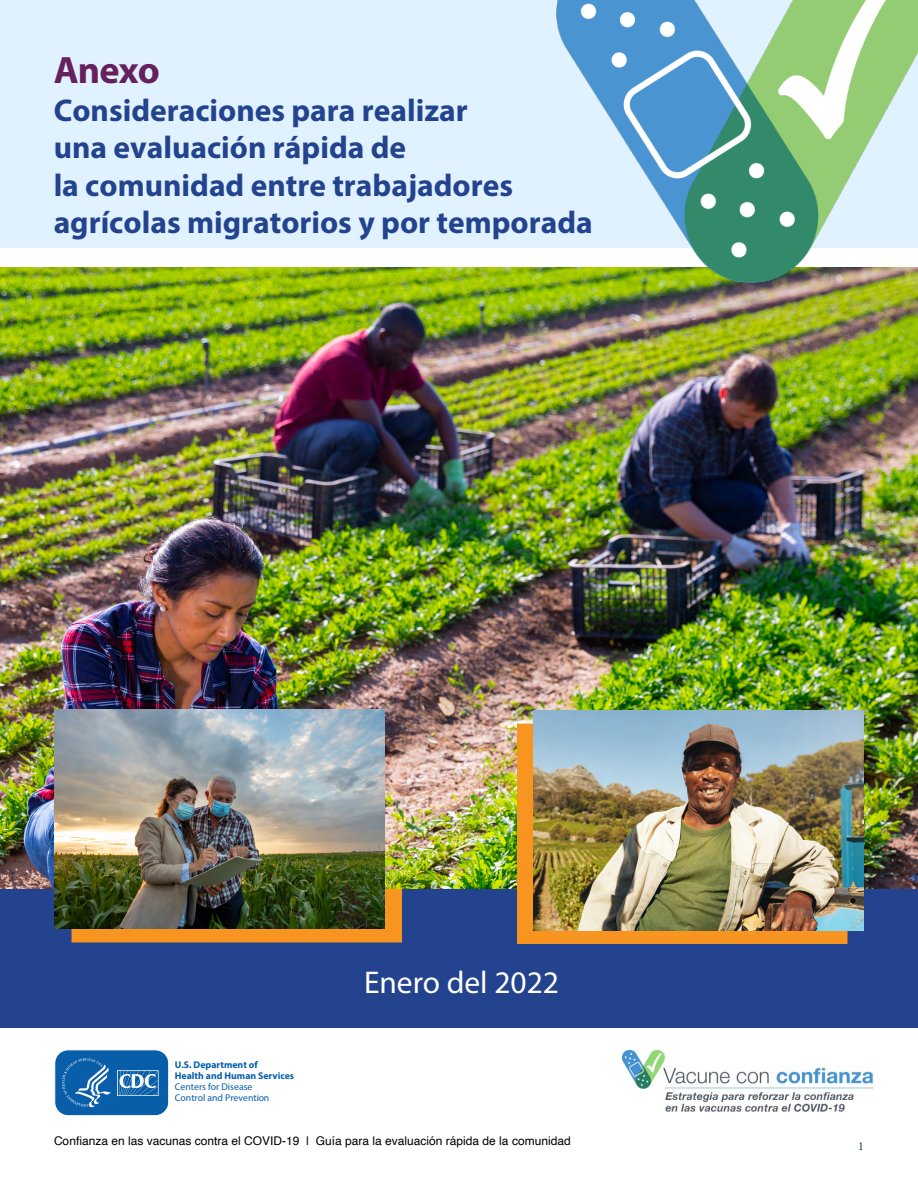
<style>
.page{position:relative;width:918px;height:1188px;background:#fff}
.page>*{position:absolute;margin:0;border:0;box-sizing:border-box;transform-origin:0 0}
.t1{font:700 38.25px "Myriad Pro";letter-spacing:-.02em;color:#67205e}
.t2{font:700 31.5px/37.5px "Myriad Pro";color:#23438e}
.t3{font:31.5px "Myriad Pro";color:#fff}
.t4{font:12px "Helvetica";color:#000}
.t5{font:12px "Minion Pro";color:#22404e}
.t6{font:700 9.75px/10.8px "Myriad Pro";color:#055eab}
.s1{font-weight:400}
</style>
<div class="page">
<div style="left:0;top:268px;width:918px;height:759px;background:#23438e"></div>
<div style="left:0;top:0;width:918px;height:248px;background:#e0f2ff"></div>
<svg style="left:71px;top:888px;width:332px;height:55px;background:#e28b25"></svg>
<img style="left:0;top:268px;width:918px;height:620px">
<img style="left:54px;top:710px;width:330px;height:218px">
<div style="left:516px;top:723px;width:332px;height:221px;background:#f89521"></div>
<img style="left:534px;top:710px;width:330px;height:221px">
<svg style="left:55px;top:1050px;width:114px;height:66px;background:#2c75b4"></svg>
<img style="left:623px;top:1050px;width:250px;height:62px">
<img style="left:542px;top:0;width:376px;height:295px">
<h1 class="t1" style="left:54px;top:45px;width:108px">Anexo</h1>
<h1 class="t2" style="left:54px;top:90px;width:541px">Consideraciones para realizar<br>una evaluación rápida de<br>la comunidad entre trabajadores agrícolas migratorios y por temporada</h1>
<p class="t6" style="left:175px;top:1059px;width:121px">U.S. Department of<br>Health and Human Services<br><span class="s1">Centers for Disease<br>Control and Prevention</span></p>
<h2 class="t3" style="left:364px;top:963px;width:197px">Enero del 2022</h2>
<p class="t4" style="left:54px;top:1131px;width:518px">Confianza en las vacunas contra el COVID-19 | Guía para la evaluación rápida de la comunidad</p>
<p class="t5" style="left:858px;top:1138px;width:7px">1</p>
</div>
